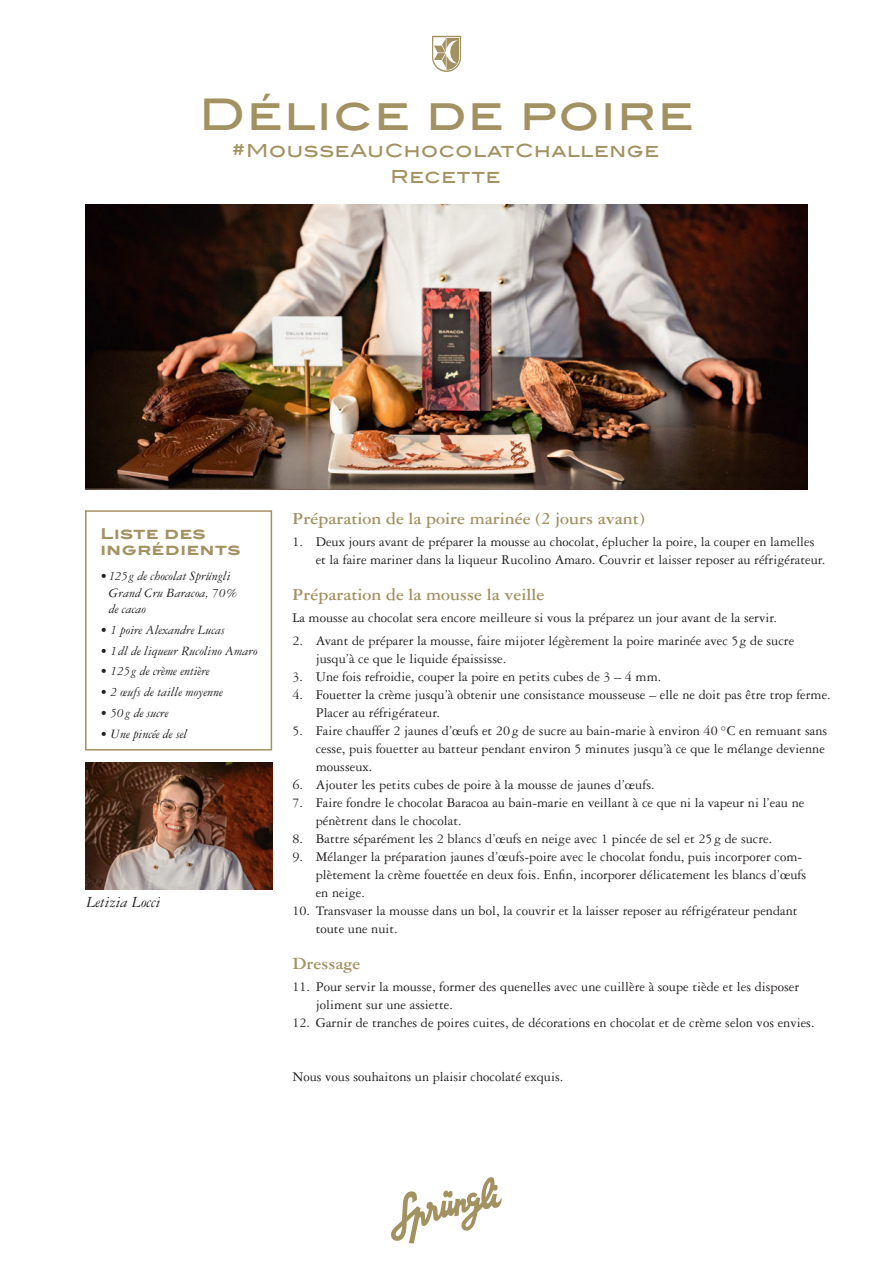
<style>
.page{position:relative;width:893px;height:1263px;background:#fff}
.page>*{position:absolute;margin:0;border:0;box-sizing:border-box;transform-origin:0 0}
.t1{font:43.5px "Blair ITC Std";letter-spacing:.04em;color:#a29161}
.t2{font:700 18px "Garamond Three";color:#a29161}
.t3{font:18px/25.5px "Blair ITC Std";letter-spacing:.04em;color:#a29161;text-align:center}
.t4{font:italic 16.5px "Garamond Three";color:#231f20}
.t5{font:700 15px/16.5px "Blair ITC Std";letter-spacing:.04em;color:#a29161}
.t6{font:14.25px/18px "Garamond Three";color:#231f20}
.t7{font:italic 13.5px/16.5px "Garamond Three";color:#231f20}
</style>
<div class="page">
<img style="left:85px;top:204px;width:723px;height:285px">
<div style="left:85px;top:510px;width:187px;height:240px;border:2px solid #a29161"></div>
<img style="left:85px;top:762px;width:187px;height:128px">
<svg style="left:432px;top:36px;width:29px;height:36px"></svg>
<svg style="left:391px;top:1177px;width:111px;height:66px"></svg>
<h1 class="t1" style="left:199px;top:88px;width:496px">Délice de poire</h1>
<p class="t3" style="left:232px;top:138px;width:429px">#MousseAuChocolatChallenge<br>Recette</p>
<p class="t5" style="left:100px;top:525px;width:142px">Liste des ingrédients</p>
<p class="t7" style="left:109px;top:568px;width:130px;text-indent:-9px">• 125g de chocolat Sprüngli<br>Grand Cru Baracoa, 70% de cacao</p>
<p class="t7" style="left:100px;top:622px;width:126px">• 1 poire Alexandre Lucas</p>
<p class="t7" style="left:100px;top:642px;width:159px">• 1dl de liqueur Rucolino Amaro</p>
<p class="t7" style="left:100px;top:663px;width:111px">• 125g de crème entière</p>
<p class="t7" style="left:100px;top:684px;width:124px">• 2 œufs de taille moyenne</p>
<p class="t7" style="left:100px;top:705px;width:70px">• 50g de sucre</p>
<p class="t7" style="left:100px;top:725px;width:89px">• Une pincée de sel</p>
<p class="t4" style="left:86px;top:893px;width:75px">Letizia Locci</p>
<p class="t2" style="left:292px;top:508px;width:354px">Préparation de la poire marinée (2 jours avant)</p>
<p class="t6" style="left:316px;top:533px;width:511px;text-indent:-23px">1. Deux jours avant de préparer la mousse au chocolat, éplucher la poire, la couper en lamelles et la faire mariner dans la liqueur Rucolino Amaro. Couvrir et laisser reposer au réfrigérateur.</p>
<p class="t2" style="left:292px;top:585px;width:254px">Préparation de la mousse la veille</p>
<p class="t6" style="left:292px;top:609px;width:486px">La mousse au chocolat sera encore meilleure si vous la préparez un jour avant de la servir.</p>
<p class="t6" style="left:316px;top:631px;width:480px;text-indent:-23px">2. Avant de préparer la mousse, faire mijoter légèrement la poire marinée avec 5g de sucre jusqu’à ce que le liquide épaississe.</p>
<p class="t6" style="left:292px;top:667px;width:371px">3. Une fois refroidie, couper la poire en petits cubes de 3 – 4 mm.</p>
<p class="t6" style="left:316px;top:685px;width:517px;text-indent:-23px">4. Fouetter la crème jusqu’à obtenir une consistance mousseuse – elle ne doit pas être trop ferme.<br>Placer au réfrigérateur.</p>
<p class="t6" style="left:316px;top:721px;width:513px;text-indent:-23px">5. Faire chauffer 2 jaunes d’œufs et 20g de sucre au bain-marie à environ 40 °C en remuant sans cesse, puis fouetter au batteur pendant environ 5 minutes jusqu’à ce que le mélange devienne mousseux.</p>
<p class="t6" style="left:292px;top:775px;width:364px">6. Ajouter les petits cubes de poire à la mousse de jaunes d’œufs.</p>
<p class="t6" style="left:316px;top:793px;width:490px;text-indent:-23px">7. Faire fondre le chocolat Baracoa au bain-marie en veillant à ce que ni la vapeur ni l’eau ne pénètrent dans le chocolat.</p>
<p class="t6" style="left:292px;top:829px;width:481px">8. Battre séparément les 2 blancs d’œufs en neige avec 1 pincée de sel et 25g de sucre.</p>
<p class="t6" style="left:316px;top:847px;width:492px;text-indent:-23px">9. Mélanger la préparation jaunes d’œufs-poire avec le chocolat fondu, puis incorporer com&shy;plètement la crème fouettée en deux fois. Enfin, incorporer délicatement les blancs d’œufs en neige.</p>
<p class="t6" style="left:316px;top:901px;width:483px;text-indent:-23px">10. Transvaser la mousse dans un bol, la couvrir et la laisser reposer au réfrigérateur pendant toute une nuit.</p>
<p class="t2" style="left:292px;top:953px;width:70px">Dressage</p>
<p class="t6" style="left:316px;top:978px;width:485px;text-indent:-23px">11. Pour servir la mousse, former des quenelles avec une cuillère à soupe tiède et les disposer joliment sur une assiette.</p>
<p class="t6" style="left:292px;top:1014px;width:524px">12. Garnir de tranches de poires cuites, de décorations en chocolat et de crème selon vos envies.</p>
<p class="t6" style="left:292px;top:1068px;width:272px">Nous vous souhaitons un plaisir chocolaté exquis.</p>
</div>
